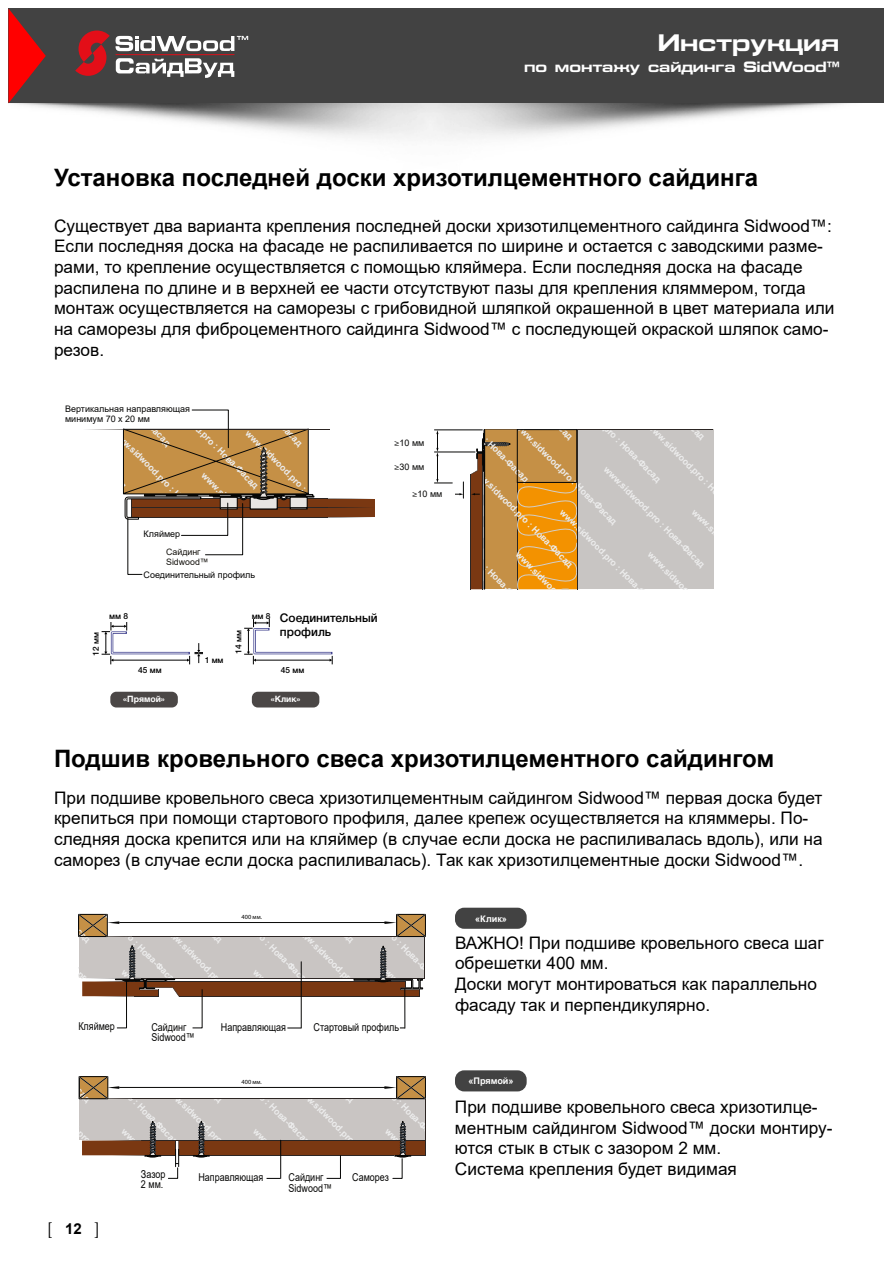
<style>
.page{position:relative;width:893px;height:1263px;background:#fff}
.page>*{position:absolute;margin:0;border:0;box-sizing:border-box;transform-origin:0 0}
.t1{font:700 24px "Arial";color:#000}
.t2{font:700 24px "Eurofont Extended C";color:#fff}
.t3{font:18px "Minion Pro";color:#000}
.t4{font:17.25px/20.7px "Arial";color:#000}
.t5{font:700 15px "Eurofont Extended C";color:#fff}
.t6{font:700 15px "Arial";color:#000}
.t7{font:500 12px/14.4px "Helvetica Neue Cyr";color:#000}
.t8{font:10.8px/10.8px "Arial";color:#060605;scale:.83 1}
.t9{font:700 9.15px "Arial";color:#fff}
.t10{font:9px/10.8px "Arial";color:#060605}
.t11{font:8.85px/10.6px "Arial";color:#14120d}
.t12{font:700 8.7px "Helvetica Neue Cyr";color:#fff}
.t13{font:500 8.4px "Helvetica Neue Cyr";color:#000}
.t14{font:6.3px "Myriad Pro";color:#060605}
.s1{font-family:"Myriad Pro"}
</style>
<div class="page">
<img style="left:10px;top:103px;width:840px;height:35px">
<div style="left:9px;top:9px;width:875px;height:94px;background:#424242"></div>
<svg style="left:9px;top:9px;width:37px;height:94px"></svg>
<svg style="left:75px;top:31px;width:173px;height:47px"></svg>
<hr style="left:434px;top:452px;width:41px;height:1px;background:#060605">
<hr style="left:434px;top:430px;width:48px;height:1px;background:#060605">
<svg style="left:471px;top:429px;width:14px;height:160px;background:#7d553e"></svg>
<svg style="left:434px;top:430px;width:30px;height:68px"></svg>
<svg style="left:485px;top:429px;width:32px;height:160px;background:#c3924f"></svg>
<svg style="left:517px;top:429px;width:196px;height:161px;background:#cbb495"></svg>
<div style="left:132px;top:499px;width:243px;height:8px;background:#7a3812"></div>
<svg style="left:86px;top:410px;width:288px;height:165px"></svg>
<div style="left:252px;top:692px;width:67px;height:15px;background:#4b4746;border-radius:6px"></div>
<div style="left:110px;top:692px;width:68px;height:15px;background:#4b4746;border-radius:6px"></div>
<svg style="left:79px;top:937px;width:345px;height:41px;background:#cac7c5"></svg>
<hr style="left:424px;top:937px;width:1px;height:41px;background:#2c2523">
<hr style="left:360px;top:936px;width:32px;height:1px;background:#2c2523">
<hr style="left:328px;top:936px;width:32px;height:1px;background:#2c2523">
<hr style="left:295px;top:936px;width:33px;height:1px;background:#2c2523">
<hr style="left:263px;top:936px;width:32px;height:1px;background:#2c2523">
<hr style="left:231px;top:936px;width:32px;height:1px;background:#2c2523">
<hr style="left:198px;top:936px;width:33px;height:1px;background:#2c2523">
<hr style="left:166px;top:936px;width:32px;height:1px;background:#2c2523">
<hr style="left:134px;top:936px;width:32px;height:1px;background:#2c2523">
<hr style="left:119px;top:922px;width:270px;height:1px;background:#060605">
<svg style="left:82px;top:945px;width:343px;height:83px"></svg>
<svg style="left:384px;top:914px;width:42px;height:23px"></svg>
<svg style="left:78px;top:914px;width:56px;height:23px"></svg>
<svg style="left:78px;top:1076px;width:348px;height:103px"></svg>
<div style="left:455px;top:1070px;width:72px;height:21px;background:#424242;border-radius:9px"></div>
<div style="left:455px;top:908px;width:72px;height:21px;background:#424242;border-radius:9px"></div>
<svg style="left:244px;top:618px;width:89px;height:46px"></svg>
<svg style="left:102px;top:622px;width:101px;height:42px"></svg>
<h1 class="t2" style="left:658px;top:34px;width:183px">Инструкция</h1>
<p class="t5" style="left:524px;top:61px;width:316px">по монтажу сайдинга SidWood™</p>
<h1 class="t1" style="left:54px;top:161px;width:705px">Установка последней доски хризотилцементного сайдинга</h1>
<p class="t4" style="left:54px;top:215px;width:782px">Существует два варианта крепления последней доски хризотилцементного сайдинга Sidwood™:<br>Если последняя доска на фасаде не распиливается по ширине и остается с заводскими разме&shy;рами, то крепление осуществляется с помощью кляймера. Если последняя доска на фасаде распилена по длине и в верхней ее части отсутствуют пазы для крепления кляммером, тогда монтаж осуществляется на саморезы с грибовидной шляпкой окрашенной в цвет материала или на саморезы для фиброцементного сайдинга Sidwood™ с последующей окраской шляпок само&shy;резов.</p>
<p class="t10" style="left:65px;top:403px;width:126px">Вертикальная направляющая минимум 70 x 20 мм</p>
<p class="t10" style="left:144px;top:528px;width:38px">Кляймер</p>
<p class="t11" style="left:166px;top:546px;width:44px">Сайдинг<br>Sidwood™</p>
<p class="t13" style="left:93px;top:655px;width:25px;rotate:-90deg">12 мм</p>
<p class="t10" style="left:144px;top:569px;width:113px">Соединительный профиль</p>
<p class="t13" style="left:138px;top:667px;width:25px">45 мм</p>
<p class="t13" style="left:205px;top:657px;width:20px">1 мм</p>
<p class="t13" style="left:235px;top:654px;width:25px;rotate:-90deg">14 мм</p>
<p class="t7" style="left:280px;top:612px;width:99px">Соединительный профиль</p>
<p class="t13" style="left:281px;top:667px;width:25px">45 мм</p>
<p class="t12" style="left:123px;top:696px;width:43px">«Прямой»</p>
<p class="t12" style="left:271px;top:696px;width:31px">«Клик»</p>
<p class="t10" style="left:394px;top:437px;width:32px"><span class="s1">≥</span>10 мм</p>
<p class="t10" style="left:394px;top:461px;width:32px"><span class="s1">≥</span>30 мм</p>
<p class="t10" style="left:412px;top:489px;width:32px"><span class="s1">≥</span>10 мм</p>
<h1 class="t1" style="left:54px;top:741px;width:721px">Подшив кровельного свеса хризотилцементного сайдингом</h1>
<p class="t4" style="left:54px;top:787px;width:770px">При подшиве кровельного свеса хризотилцементным сайдингом Sidwood™ первая доска будет крепиться при помощи стартового профиля, далее крепеж осуществляется на кляммеры. По&shy;следняя доска крепится или на кляймер (в случае если доска не распиливалась вдоль), или на саморез (в случае если доска распиливалась). Так как хризотилцементные доски Sidwood™.</p>
<p class="t14" style="left:242px;top:913px;width:22px">400 мм.</p>
<p class="t8" style="left:78px;top:1021px;width:46px">Кляймер</p>
<p class="t8" style="left:221px;top:1021px;width:80px">Направляющая</p>
<p class="t8" style="left:314px;top:1021px;width:104px">Стартовый профиль</p>
<p class="t8" style="left:151px;top:1021px;width:54px">Сайдинг<br>Sidwood™</p>
<p class="t3" style="left:47px;top:1222px;width:8px">[</p>
<p class="t3" style="left:94px;top:1222px;width:8px">]</p>
<p class="t6" style="left:65px;top:1220px;width:18px">12</p>
<p class="t14" style="left:242px;top:1078px;width:22px">400 мм.</p>
<p class="t8" style="left:141px;top:1168px;width:31px">Зазор<br>2 мм.</p>
<p class="t8" style="left:288px;top:1172px;width:54px">Сайдинг<br>Sidwood™</p>
<p class="t8" style="left:198px;top:1172px;width:80px">Направляющая</p>
<p class="t8" style="left:352px;top:1172px;width:46px">Саморез</p>
<p class="t9" style="left:475px;top:912px;width:33px">«Клик»</p>
<p class="t4" style="left:455px;top:932px;width:370px">ВАЖНО! При подшиве кровельного свеса шаг обрешетки 400 мм.<br>Доски могут монтироваться как параллельно фасаду так и перпендикулярно.</p>
<p class="t9" style="left:468px;top:1074px;width:47px">«Прямой»</p>
<p class="t4" style="left:455px;top:1096px;width:379px">При подшиве кровельного свеса хризотилце&shy;ментным сайдингом Sidwood™ доски монтиру&shy;ются стык в стык с зазором 2 мм.<br>Система крепления будет видимая</p>
</div>
